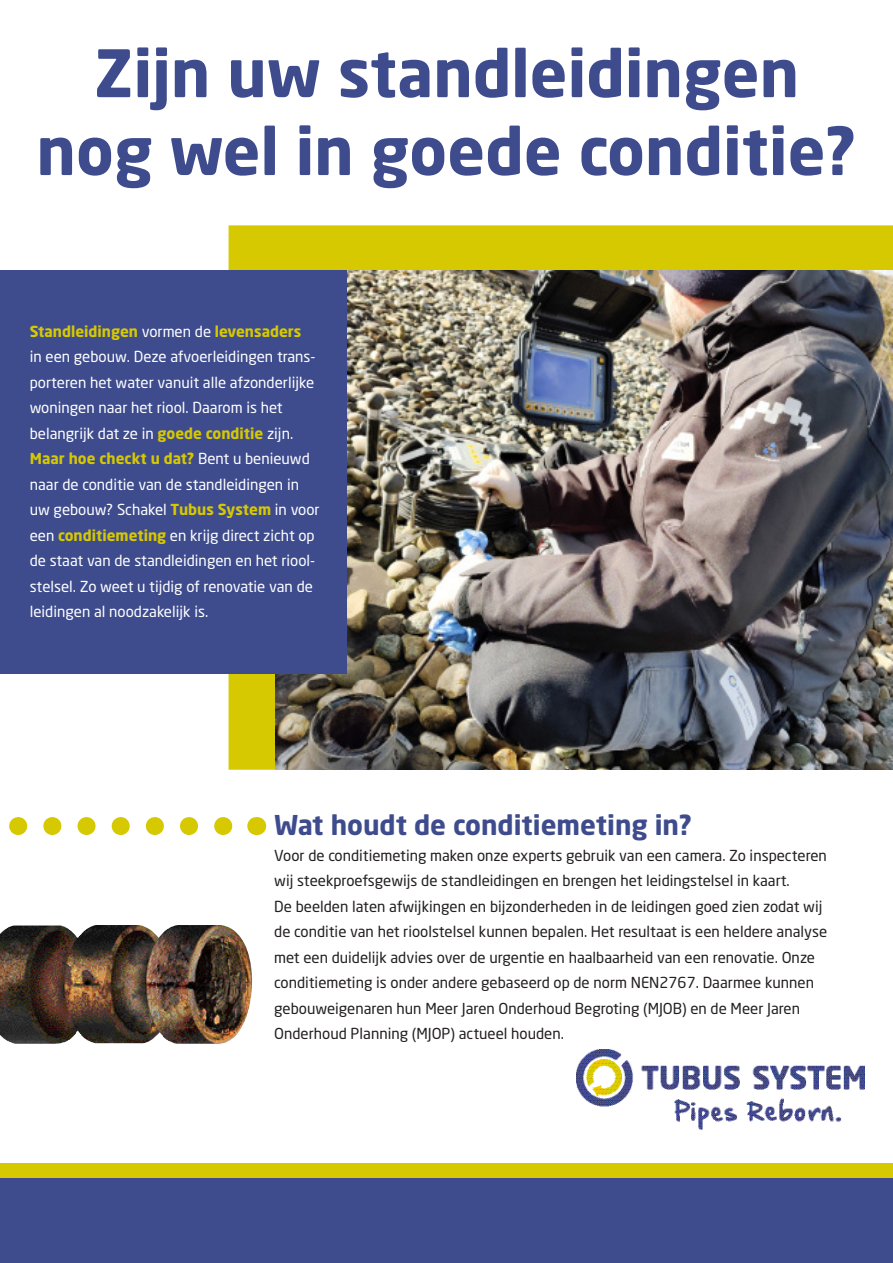
<style>
.page{position:relative;width:893px;height:1263px;background:#fff}
.page>*{position:absolute;margin:0;border:0;box-sizing:border-box;transform-origin:0 0}
.t1{font:700 64.5px "Neo Sans Std";color:#3e4c8e}
.t2{font:700 27px "Neo Sans Std";color:#3e4c8e}
.t3{font:15px/25.5px "Neo Sans Std";color:#231f20}
.t4{font:15px/25.5px "Neo Sans Std";color:#fff}
.s1{font-weight:700;color:#d6c801}
</style>
<div class="page">
<div style="left:0;top:1178px;width:893px;height:85px;background:#3e4c8e"></div>
<div style="left:0;top:1163px;width:893px;height:15px;background:#d6c801"></div>
<div style="left:229px;top:225px;width:664px;height:545px;background:#d6c801"></div>
<img style="left:275px;top:270px;width:618px;height:500px">
<div style="left:0;top:270px;width:347px;height:404px;background:#3e4c8e"></div>
<img style="left:576px;top:1050px;width:289px;height:80px">
<svg style="left:18px;top:817px;width:215px;height:18px"></svg>
<svg style="left:256px;top:817px;width:1px;height:18px"></svg>
<img style="left:0;top:925px;width:253px;height:119px">
<p class="t1" style="left:94px;top:32px;width:707px">Zijn uw standleidingen</p>
<p class="t1" style="left:36px;top:110px;width:821px">nog wel in goede conditie?</p>
<p class="t4" style="left:30px;top:318px;width:291px"><span class="s1">Standleidingen</span> vormen de <span class="s1">levensaders<br></span>in een gebouw. Deze afvoerleidingen trans&shy;porteren het water vanuit alle afzonderlijke woningen naar het riool. Daarom is het belangrijk dat ze in <span class="s1">goede conditie</span> zijn.<br><span class="s1">Maar hoe checkt u dat?</span> Bent u benieuwd naar de conditie van de standleidingen in uw gebouw? Schakel <span class="s1">Tubus System</span> in voor een <span class="s1">conditiemeting</span> en krijg direct zicht op de staat van de standleidingen en het riool&shy;stelsel. Zo weet u tijdig of renovatie van de leidingen al noodzakelijk is.</p>
<p class="t2" style="left:274px;top:808px;width:419px">Wat houdt de conditiemeting in?</p>
<p class="t3" style="left:274px;top:842px;width:555px">Voor de conditiemeting maken onze experts gebruik van een camera. Zo inspecteren wij steekproefsgewijs de standleidingen en brengen het leidingstelsel in kaart.<br>De beelden laten afwijkingen en bijzonderheden in de leidingen goed zien zodat wij de conditie van het rioolstelsel kunnen bepalen. Het resultaat is een heldere analyse met een duidelijk advies over de urgentie en haalbaarheid van een renovatie. Onze conditiemeting is onder andere gebaseerd op de norm NEN2767. Daarmee kunnen gebouweigenaren hun Meer Jaren Onderhoud Begroting (MJOB) en de Meer Jaren Onderhoud Planning (MJOP) actueel houden.</p>
</div>
